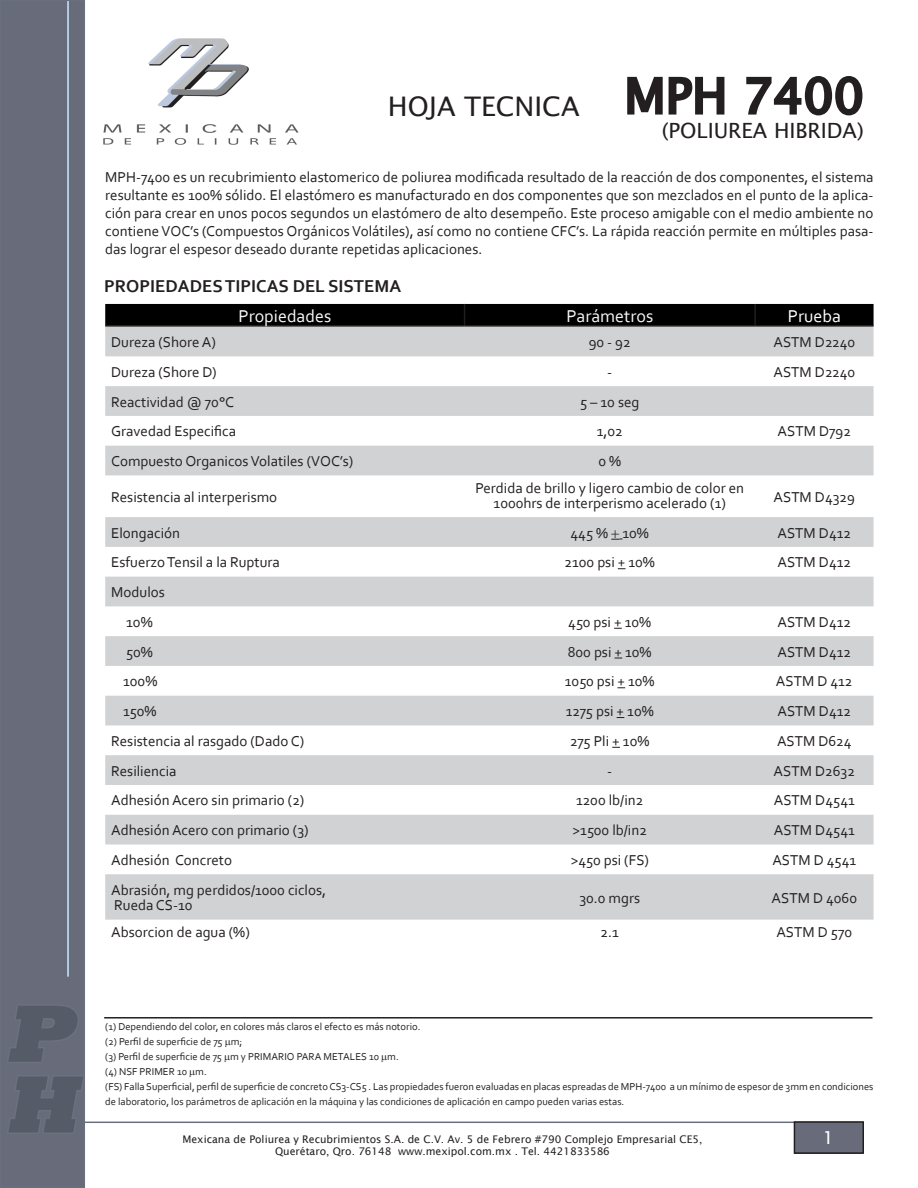
<style>
.page{position:relative;width:918px;height:1188px;background:#fff}
.page>*{position:absolute;margin:0;border:0;box-sizing:border-box;transform-origin:0 0}
.t1{font:italic 800 82.5px/70.8px "Rockwell";color:#565b68}
.t2{font:48px "Lucida Sans";color:#231f20}
.t3{font:27px "Lucida Sans";color:#231f20}
.t4{font:21px "Lucida Sans";color:#231f20}
.t5{font:700 18px "Corbel";color:#231f20}
.t6{font:18px "Corbel";color:#fafafa}
.t7{font:18px "Corbel";color:#f7f7f8}
.t8{font:18px "Corbel";color:#fff}
.t9{font:18px "Lucida Sans";color:#fff}
.t10{font:15px/18px "Corbel";color:#231f20;text-align:center}
.t11{font:10.5px/15px "Corbel";color:#231f20}
.t12{font:10.5px "Lucida Sans";color:#231f20}
</style>
<div class="page">
<div style="left:1px;top:1px;width:83px;height:1186px;background:#686c7a"></div>
<div style="left:0;top:0;width:85px;height:1188px;border:2px solid #67707c"></div>
<svg style="left:627px;top:76px;width:98px;height:39px"></svg>
<svg style="left:746px;top:76px;width:117px;height:40px"></svg>
<hr style="left:84px;top:1122px;width:779px;height:1px;background:#67707d">
<div style="left:794px;top:1122px;width:69px;height:31px;background:#686c7a"></div>
<div style="left:794px;top:1121px;width:70px;height:33px;border:2px solid #231f20"></div>
<svg style="left:105px;top:327px;width:769px;height:593px;fill:#d1d2d4"></svg>
<div style="left:105px;top:304px;width:769px;height:21px;background:#000"></div>
<hr style="left:754px;top:304px;width:2px;height:21px;background:#231f20">
<hr style="left:105px;top:325px;width:360px;height:2px;background:#231f20">
<hr style="left:465px;top:325px;width:290px;height:2px;background:#231f20">
<hr style="left:755px;top:325px;width:119px;height:2px;background:#231f20">
<hr style="left:104px;top:1017px;width:769px;height:2px;background:#231f20">
<img style="left:103px;top:38px;width:196px;height:107px">
<svg style="left:82px;top:1003px;width:2px;height:62px"></svg>
<hr style="left:67px;top:1px;width:2px;height:976px;background:#c8eaff">
<svg style="left:82px;top:1073px;width:5px;height:63px"></svg>
<svg style="left:611px;top:530px;width:12px;height:10px"></svg>
<h3 class="t3" style="left:388px;top:91px;width:193px">HOJA TECNICA</h3>
<h2 class="t2" style="left:624px;top:69px;width:241px">MPH 7400</h2>
<h3 class="t4" style="left:662px;top:119px;width:204px">(POLIUREA HIBRIDA)</h3>
<p class="t10" style="left:105px;top:167px;width:770px;text-align:justify">MPH-7400 es un recubrimiento elastomerico de poliurea modificada resultado de la reacción de dos componentes, el sistema resultante es 100% sólido. El elastómero es manufacturado en dos componentes que son mezclados en el punto de la aplica&shy;ción para crear en unos pocos segundos un elastómero de alto desempeño. Este proceso amigable con el medio ambiente no contiene VOC’s (Compuestos Orgánicos Volátiles), así como no contiene CFC’s. La rápida reacción permite en múltiples pasa&shy;das lograr el espesor deseado durante repetidas aplicaciones.</p>
<p class="t5" style="left:104px;top:275px;width:298px">PROPIEDADES TIPICAS DEL SISTEMA</p>
<p class="t6" style="left:238px;top:304px;width:94px">Propiedades</p>
<p class="t7" style="left:566px;top:304px;width:88px">Parámetros</p>
<p class="t8" style="left:788px;top:304px;width:55px">Prueba</p>
<p class="t10" style="left:111px;top:333px;width:106px">Dureza (Shore A)</p>
<p class="t10" style="left:589px;top:333px;width:44px">90 - 92</p>
<p class="t10" style="left:774px;top:333px;width:83px">ASTM D2240</p>
<p class="t10" style="left:111px;top:362px;width:107px">Dureza (Shore D)</p>
<p class="t10" style="left:607px;top:362px;width:6px">-</p>
<p class="t10" style="left:774px;top:362px;width:83px">ASTM D2240</p>
<p class="t10" style="left:111px;top:392px;width:124px">Reactividad @ 70°C</p>
<p class="t10" style="left:580px;top:392px;width:61px">5 – 10 seg</p>
<p class="t10" style="left:111px;top:422px;width:126px">Gravedad Especifica</p>
<p class="t10" style="left:597px;top:422px;width:27px">1,02</p>
<p class="t10" style="left:778px;top:422px;width:75px">ASTM D792</p>
<p class="t10" style="left:111px;top:452px;width:244px">Compuesto Organicos Volatiles (VOC’s)</p>
<p class="t10" style="left:598px;top:452px;width:24px">0 %</p>
<p class="t10" style="left:111px;top:487px;width:167px">Resistencia al interperismo</p>
<p class="t10" style="left:475px;top:480px;width:270px;line-height:15px">Perdida de brillo y ligero cambio de color en<br>1000hrs de interperismo acelerado (1)</p>
<p class="t10" style="left:774px;top:487px;width:83px">ASTM D4329</p>
<p class="t10" style="left:111px;top:523px;width:70px">Elongación</p>
<p class="t10" style="left:571px;top:523px;width:80px">445 % 10%</p>
<p class="t10" style="left:777px;top:523px;width:75px">ASTM D412</p>
<p class="t10" style="left:111px;top:553px;width:170px">Esfuerzo Tensil a la Ruptura</p>
<p class="t10" style="left:565px;top:553px;width:92px">2100 psi + 10%</p>
<p class="t10" style="left:777px;top:553px;width:75px">ASTM D412</p>
<p class="t10" style="left:111px;top:577px;width:55px;line-height:29.7px">Modulos<br>10%</p>
<p class="t10" style="left:568px;top:613px;width:85px">450 psi + 10%</p>
<p class="t10" style="left:777px;top:613px;width:75px">ASTM D412</p>
<p class="t10" style="left:126px;top:642px;width:28px">50%</p>
<p class="t10" style="left:568px;top:642px;width:85px">800 psi + 10%</p>
<p class="t10" style="left:777px;top:642px;width:75px">ASTM D412</p>
<p class="t10" style="left:123px;top:672px;width:36px">100%</p>
<p class="t10" style="left:565px;top:672px;width:91px">1050 psi + 10%</p>
<p class="t10" style="left:776px;top:672px;width:78px">ASTM D 412</p>
<p class="t10" style="left:123px;top:702px;width:35px">150%</p>
<p class="t10" style="left:566px;top:702px;width:90px">1275 psi + 10%</p>
<p class="t10" style="left:777px;top:702px;width:75px">ASTM D412</p>
<p class="t10" style="left:111px;top:732px;width:194px">Resistencia al rasgado (Dado C)</p>
<p class="t10" style="left:570px;top:732px;width:81px">275 Pli + 10%</p>
<p class="t10" style="left:777px;top:732px;width:76px">ASTM D624</p>
<p class="t10" style="left:111px;top:761px;width:67px">Resiliencia</p>
<p class="t10" style="left:607px;top:761px;width:6px">-</p>
<p class="t10" style="left:774px;top:761px;width:83px">ASTM D2632</p>
<p class="t10" style="left:111px;top:791px;width:195px">Adhesión Acero sin primario (2)</p>
<p class="t10" style="left:576px;top:791px;width:69px">1200 lb/in2</p>
<p class="t10" style="left:774px;top:791px;width:82px">ASTM D4541</p>
<p class="t10" style="left:111px;top:821px;width:199px">Adhesión Acero con primario (3)</p>
<p class="t10" style="left:573px;top:821px;width:76px">&gt;1500 lb/in2</p>
<p class="t10" style="left:774px;top:821px;width:82px">ASTM D4541</p>
<p class="t10" style="left:111px;top:851px;width:122px">Adhesión Concreto</p>
<p class="t10" style="left:571px;top:851px;width:80px">&gt;450 psi (FS)</p>
<p class="t10" style="left:772px;top:851px;width:85px">ASTM D 4541</p>
<p class="t10" style="left:111px;top:882px;width:216px;line-height:15px;text-align:left">Abrasión, mg perdidos/1000 ciclos,<br>Rueda CS-10</p>
<p class="t10" style="left:579px;top:888px;width:62px">30.0 mgrs</p>
<p class="t10" style="left:772px;top:888px;width:87px">ASTM D 4060</p>
<p class="t10" style="left:111px;top:922px;width:140px">Absorcion de agua (%)</p>
<p class="t10" style="left:601px;top:922px;width:20px">2.1</p>
<p class="t10" style="left:776px;top:922px;width:77px">ASTM D 570</p>
<h1 class="t1" style="left:5px;top:1000px;width:91px">P<br>H</h1>
<p class="t11" style="left:105px;top:1019px;width:770px">(1) Dependiendo del color, en colores más claros el efecto es más notorio.<br>(2) Perfil de superficie de 75 m;<br>(3) Perfil de superficie de 75 m y PRIMARIO PARA METALES 10 m.<br>(4) NSF PRIMER 10 m.<br>(FS) Falla Superficial, perfil de superficie de concreto CS3-CS5 . Las propiedades fueron evaluadas en placas espreadas de MPH-7400 a un mínimo de espesor de 3mm en condiciones de laboratorio, los parámetros de aplicación en la máquina y las condiciones de aplicación en campo pueden varias estas.</p>
<p class="t12" style="left:182px;top:1133px;width:522px">Mexicana de Poliurea y Recubrimientos S.A. de C.V. Av. 5 de Febrero #790 Complejo Empresarial CE5,</p>
<p class="t9" style="left:823px;top:1127px;width:13px">1</p>
<p class="t12" style="left:275px;top:1145px;width:336px">Querétaro, Qro. 76148 www.mexipol.com.mx . Tel. 4421833586</p>
</div>
